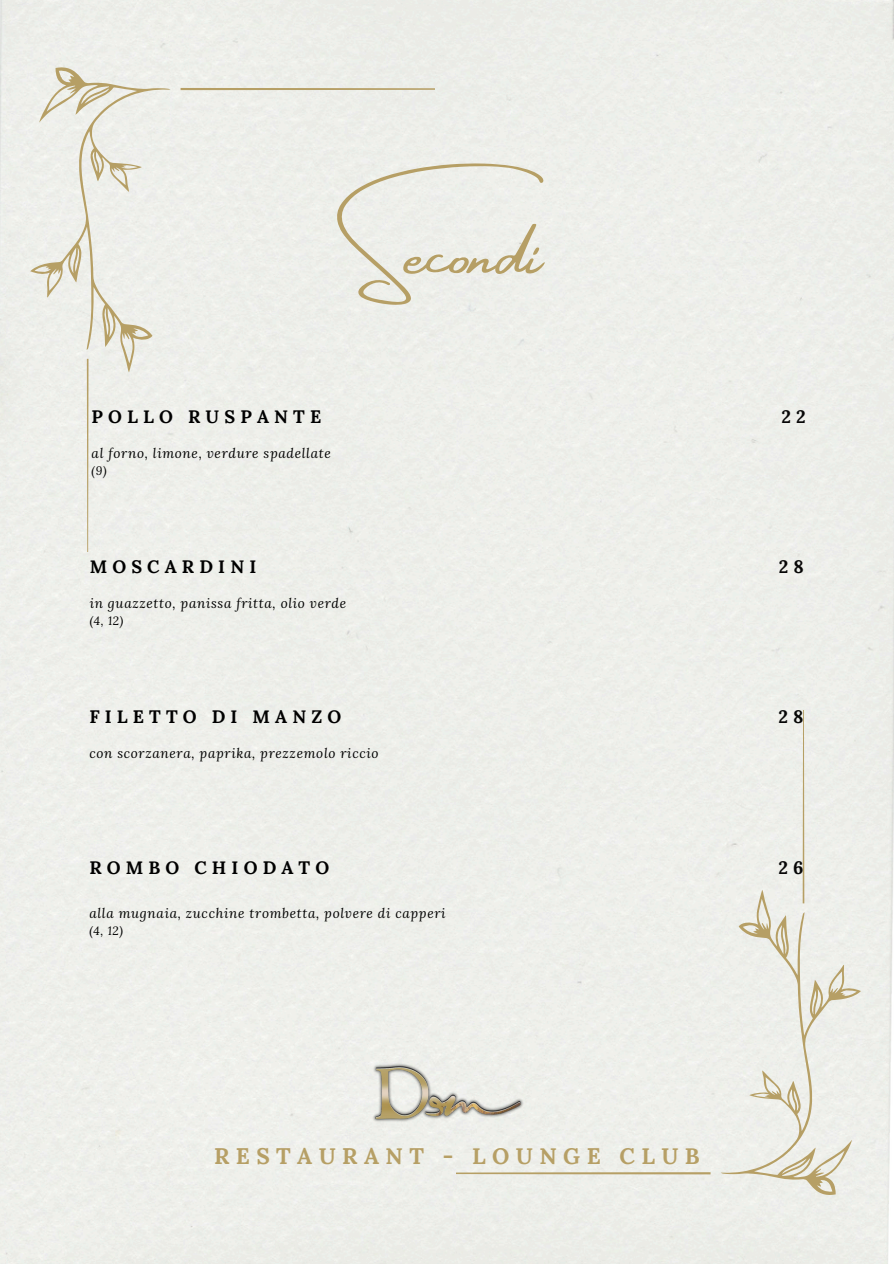
<style>
.page{position:relative;width:894px;height:1264px;background:#fff}
.page>*{position:absolute;margin:0;border:0;box-sizing:border-box;transform-origin:0 0}
.t1{font:75px "Amsterdam Four";color:#b69f65}
.t2{font:700 22.5px "Lora";letter-spacing:.285em;color:#b69f65}
.t3{font:700 18px "Lora";letter-spacing:.285em;color:#000}
.t4{font:700 18px "Lora";color:#070707}
.t5{font:italic 13.5px "Lora";letter-spacing:.05em;color:#000}
.t6{font:italic 12px "Lora";color:#000}
</style>
<div class="page">
<div style="left:0;top:0;width:893px;height:1263px;background:#eef0eb"></div>
<svg style="left:720px;top:889px;width:140px;height:305px;background:#e9e8e0"></svg>
<div style="left:710px;top:711px;width:94px;height:192px;background:#eef0eb"></div>
<div style="left:457px;top:711px;width:253px;height:463px;background:#eef0eb"></div>
<img style="left:359px;top:1056px;width:175px;height:75px">
<svg style="left:30px;top:67px;width:140px;height:305px;background:#e9e8df"></svg>
<div style="left:87px;top:359px;width:93px;height:192px;background:#eff0eb"></div>
<div style="left:180px;top:88px;width:254px;height:463px;background:#edefeb"></div>
<h3 class="t1" style="left:351px;top:212px;width:209px">Secondi</h3>
<h3 class="t3" style="left:92px;top:405px;width:231px">POLLO RUSPANTE</h3>
<p class="t4" style="left:781px;top:405px;width:26px">2 2</p>
<p class="t5" style="left:92px;top:444px;width:241px">al forno, limone, verdure spadellate</p>
<p class="t6" style="left:92px;top:463px;width:16px">(9)</p>
<p class="t3" style="left:90px;top:554px;width:168px">MOSCARDINI</p>
<p class="t4" style="left:778px;top:554px;width:27px">2 8</p>
<p class="t5" style="left:90px;top:594px;width:258px">in guazzetto, panissa fritta, olio verde</p>
<p class="t6" style="left:90px;top:613px;width:35px">(4, 12)</p>
<p class="t3" style="left:89px;top:705px;width:253px">FILETTO DI MANZO</p>
<p class="t4" style="left:778px;top:705px;width:27px">2 8</p>
<h3 class="t5" style="left:89px;top:743px;width:290px">con scorzanera, paprika, prezzemolo riccio</h3>
<p class="t3" style="left:89px;top:855px;width:241px">ROMBO CHIODATO</p>
<h3 class="t4" style="left:778px;top:855px;width:27px">2 6</h3>
<p class="t5" style="left:89px;top:903px;width:358px">alla mugnaia, zucchine trombetta, polvere di capperi</p>
<p class="t6" style="left:89px;top:922px;width:35px">(4, 12)</p>
<h1 class="t2" style="left:214px;top:1141px;width:487px">RESTAURANT - LOUNGE CLUB</h1>
</div>
